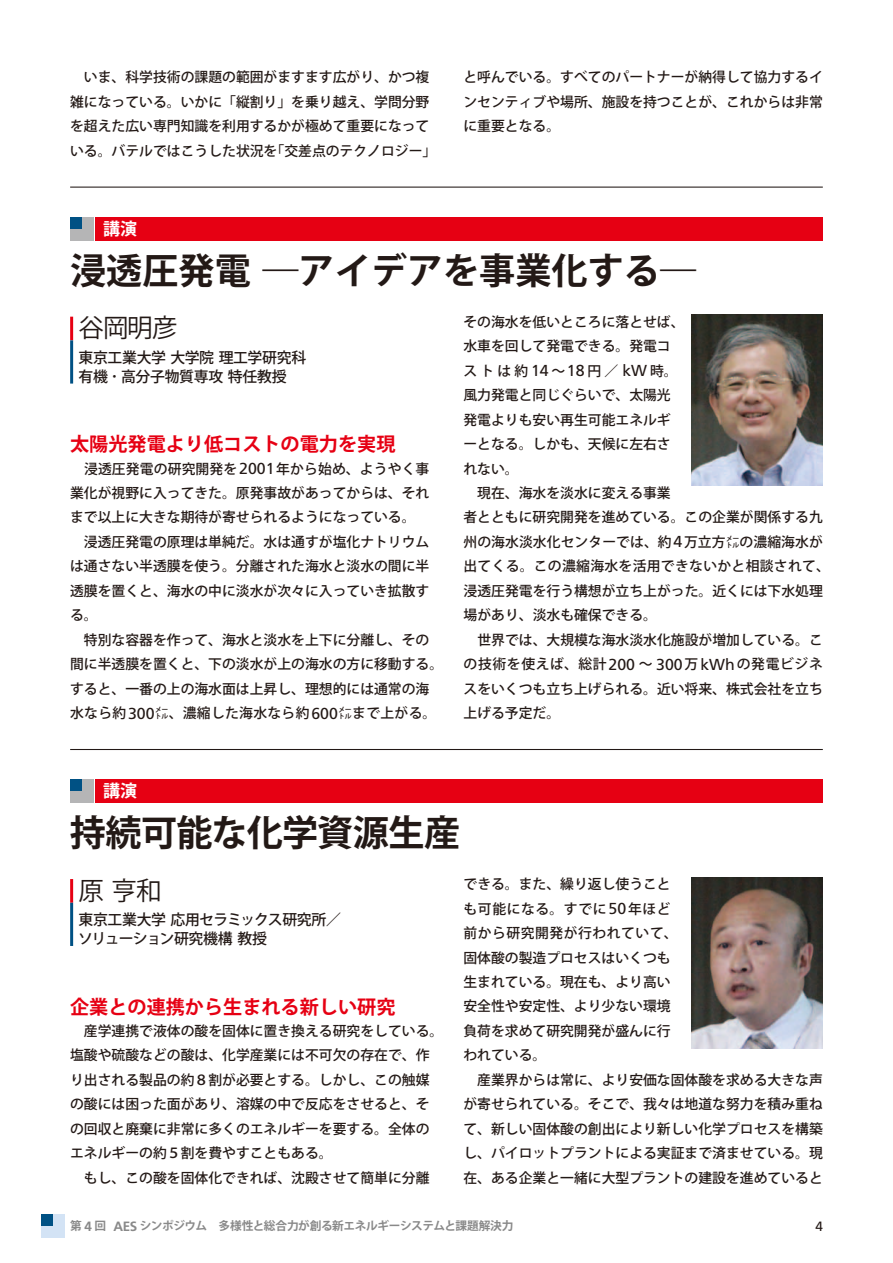
<style>
.page{position:relative;width:893px;height:1263px;background:#fff}
.page>*{position:absolute;margin:0;border:0;box-sizing:border-box;transform-origin:0 0}
.t1{font:700 36.15px "Koz Go Pro";color:#231916}
.t2{font:700 36.15px "Koz Go Pro";letter-spacing:-.02em;color:#231916}
.t3{font:25.5px "Koz Go Pro";letter-spacing:-.03em;color:#231916}
.t4{font:700 19.2px "Koz Go Pro";color:#e60013}
.t5{font:700 16.95px "Koz Go Pro";color:#fff}
.t6{font:15.9px "Frutiger";color:#231916}
.t7{font:500 14.85px/19.2px "Koz Go Pro";letter-spacing:-.02em;color:#231916}
.t8{font:500 13.8px/24.5px "Koz Go Pro";color:#231916}
.t9{font:500 13.8px "Koz Go Pro";letter-spacing:.02em;color:#231916}
.t10{font:700 13.5px "Frutiger";color:#898989}
.t11{font:13.5px "Frutiger";color:#231916}
.t12{font:700 11.7px "Koz Go Pro";letter-spacing:-.035em;color:#898989}
.s1{font-family:"Frutiger";font-weight:400;font-size:15.9px}
</style>
<div class="page">
<div style="left:41px;top:1214px;width:11px;height:11px;background:#005184"></div>
<div style="left:53px;top:1214px;width:11px;height:11px;background:#d3e3f5"></div>
<div style="left:41px;top:1226px;width:11px;height:11px;background:#d3e3f5"></div>
<div style="left:53px;top:1226px;width:11px;height:11px;background:#d3e3f5"></div>
<hr style="left:70px;top:187px;width:753px;height:1px;background:#231916">
<hr style="left:70px;top:749px;width:753px;height:1px;background:#231916">
<div style="left:95px;top:217px;width:728px;height:23px;background:#e60013"></div>
<div style="left:70px;top:217px;width:11px;height:11px;background:#005184"></div>
<div style="left:82px;top:217px;width:12px;height:11px;background:#b5b5b6"></div>
<div style="left:70px;top:229px;width:11px;height:11px;background:#b5b5b6"></div>
<div style="left:82px;top:229px;width:12px;height:11px;background:#b5b5b6"></div>
<hr style="left:70px;top:317px;width:3px;height:23px;background:#e60013">
<hr style="left:70px;top:340px;width:3px;height:44px;background:#005184">
<img style="left:691px;top:315px;width:132px;height:171px">
<div style="left:95px;top:779px;width:728px;height:24px;background:#e60013"></div>
<div style="left:70px;top:779px;width:11px;height:11px;background:#005184"></div>
<div style="left:82px;top:779px;width:12px;height:11px;background:#b5b5b6"></div>
<div style="left:70px;top:791px;width:11px;height:12px;background:#b5b5b6"></div>
<div style="left:82px;top:791px;width:12px;height:12px;background:#b5b5b6"></div>
<img style="left:691px;top:877px;width:132px;height:171px">
<hr style="left:70px;top:879px;width:3px;height:24px;background:#e60013">
<hr style="left:70px;top:903px;width:3px;height:43px;background:#005184">
<p class="t8" style="left:84px;top:66px;width:347px">いま、科学技術の課題の範囲がますます広がり、かつ複</p>
<p class="t8" style="left:70px;top:90px;width:361px">雑になっている。いかに「縦割り」を乗り越え、学問分野</p>
<p class="t8" style="left:70px;top:115px;width:361px">を超えた広い専門知識を利用するかが極めて重要になって</p>
<p class="t8" style="left:271px;top:139px;width:167px">「交差点のテクノロジー「</p>
<p class="t8" style="left:70px;top:139px;width:209px">いる。バテルではこうした状況を</p>
<p class="t5" style="left:103px;top:218px;width:36px">講演</p>
<p class="t8" style="left:463px;top:66px;width:361px;text-align:justify">と呼んでいる。すべてのパートナーが納得して協力するインセンティブや場所、施設を持つことが、これからは非常に重要となる。</p>
<h1 class="t1" style="left:70px;top:247px;width:627px">浸透圧発電 ―アイデアを事業化する―</h1>
<h2 class="t3" style="left:78px;top:311px;width:101px">谷岡明彦</h2>
<p class="t7" style="left:79px;top:348px;width:229px">東京工業大学大学院理工学研究科有機･高分子物質専攻特任教授</p>
<h3 class="t4" style="left:70px;top:432px;width:327px">太陽光発電より低コストの電力を実現</h3>
<p class="t8" style="left:276px;top:457px;width:155px">年から始め、ようやく事</p>
<p class="t8" style="left:70px;top:457px;width:361px;text-indent:14px">浸透圧発電の研究開発を<br>業化が視野に入ってきた。原発事故があってからは、それまで以上に大きな期待が寄せられるようになっている。</p>
<p class="t8" style="left:70px;top:530px;width:361px;text-align:justify;text-indent:14px">浸透圧発電の原理は単純だ。水は通すが塩化ナトリウムは通さない半透膜を使う。分離された海水と淡水の間に半透膜を置くと、海水の中に淡水が次々に入っていき拡散する。</p>
<p class="t8" style="left:84px;top:628px;width:347px">特別な容器を作って、海水と淡水を上下に分離し、その</p>
<p class="t8" style="left:70px;top:652px;width:375px">間に半透膜を置くと、下の淡水が上の海水の方に移動する。</p>
<p class="t8" style="left:70px;top:677px;width:361px">すると、一番の上の海水面は上昇し、理想的には通常の海</p>
<p class="t8" style="left:338px;top:701px;width:100px">㍍まで上がる。</p>
<p class="t6" style="left:239px;top:459px;width:37px">2001</p>
<p class="t8" style="left:70px;top:701px;width:58px">水なら約</p>
<p class="t9" style="left:155px;top:704px;width:156px">㍍、濃縮した海水なら約</p>
<p class="t6" style="left:128px;top:704px;width:28px">300</p>
<p class="t6" style="left:311px;top:704px;width:28px">600</p>
<p class="t5" style="left:103px;top:780px;width:36px">講演</p>
<p class="t8" style="left:463px;top:310px;width:223px">その海水を低いところに落とせば、</p>
<p class="t8" style="left:463px;top:335px;width:209px">水車を回して発電できる。発電コ</p>
<p class="t8" style="left:650px;top:359px;width:29px">時。</p>
<p class="t8" style="left:463px;top:359px;width:209px">ストは約<br>風力発電と同じぐらいで、太陽光発電よりも安い再生可能エネルギーとなる。しかも、天候に左右されない。</p>
<p class="t8" style="left:477px;top:481px;width:195px">現在、海水を淡水に変える事業</p>
<p class="t8" style="left:587px;top:359px;width:32px">円／</p>
<p class="t6" style="left:622px;top:361px;width:26px">kW</p>
<p class="t6" style="left:567px;top:361px;width:19px">18</p>
<p class="t6" style="left:531px;top:361px;width:19px">14</p>
<p class="t8" style="left:552px;top:359px;width:15px">～</p>
<p class="t8" style="left:463px;top:506px;width:361px;text-align:right">者とともに研究開発を進めている。この企業が関係する九万立方㍍の濃縮海水が</p>
<p class="t8" style="left:463px;top:530px;width:368px">州の海水淡水化センターでは、約<br>出てくる。この濃縮海水を活用できないかと相談されて、浸透圧発電を行う構想が立ち上がった。近くには下水処理場があり、淡水も確保できる。</p>
<p class="t8" style="left:477px;top:628px;width:347px;text-align:right">世界では、大規模な海水淡水化施設が増加している。こ万<span class="s1">kWh</span>の発電ビジネ</p>
<p class="t6" style="left:673px;top:532px;width:10px">4</p>
<p class="t8" style="left:463px;top:652px;width:361px">の技術を使えば、総計<br>スをいくつも立ち上げられる。近い将来、株式会社を立ち上げる予定だ。</p>
<p class="t6" style="left:609px;top:655px;width:28px">200</p>
<p class="t6" style="left:656px;top:655px;width:28px">300</p>
<p class="t8" style="left:639px;top:652px;width:15px">～</p>
<h1 class="t2" style="left:70px;top:810px;width:392px">持続可能な化学資源生産</h1>
<h2 class="t3" style="left:78px;top:874px;width:85px">原亨和</h2>
<p class="t7" style="left:78px;top:911px;width:265px">東京工業大学応用セラミックス研究所／ソリューション研究機構教授</p>
<h3 class="t4" style="left:70px;top:994px;width:327px">企業との連携から生まれる新しい研究</h3>
<p class="t8" style="left:70px;top:1019px;width:375px;text-indent:14px">産学連携で液体の酸を固体に置き換える研究をしている。塩酸や硫酸などの酸は、化学産業には不可欠の存在で、作り出される製品の約８割が必要とする。しかし、この触媒の酸には困った面があり、溶媒の中で反応をさせると、その回収と廃棄に非常に多くのエネルギーを要する。全体のエネルギーの約５割を費やすこともある。</p>
<p class="t8" style="left:84px;top:1166px;width:347px">もし、この酸を固体化できれば、沈殿させて簡単に分離</p>
<p class="t8" style="left:463px;top:873px;width:209px;text-align:right">できる。また、繰り返し使うこと年ほど</p>
<p class="t8" style="left:463px;top:897px;width:216px">も可能になる。すでに<br>前から研究開発が行われていて、固体酸の製造プロセスはいくつも生まれている。現在も、より高い安全性や安定性、より少ない環境負荷を求めて研究開発が盛んに行われている。</p>
<p class="t6" style="left:608px;top:899px;width:19px">50</p>
<p class="t8" style="left:463px;top:1068px;width:361px;text-align:justify;text-indent:14px">産業界からは常に、より安価な固体酸を求める大きな声が寄せられている。そこで、我々は地道な努力を積み重ねて、新しい固体酸の創出により新しい化学プロセスを構築し、パイロットプラントによる実証まで済ませている。現在、ある企業と一緒に大型プラントの建設を進めていると</p>
<p class="t12" style="left:70px;top:1218px;width:13px">第</p>
<p class="t12" style="left:95px;top:1218px;width:13px">回</p>
<p class="t10" style="left:85px;top:1218px;width:9px">4</p>
<p class="t12" style="left:140px;top:1218px;width:69px">シンポジウム</p>
<p class="t10" style="left:113px;top:1218px;width:25px">AES</p>
<p class="t12" style="left:219px;top:1218px;width:296px">多様性と総合力が創る新エネルギーシステムと課題解決力</p>
<p class="t11" style="left:815px;top:1218px;width:9px">4</p>
</div>
